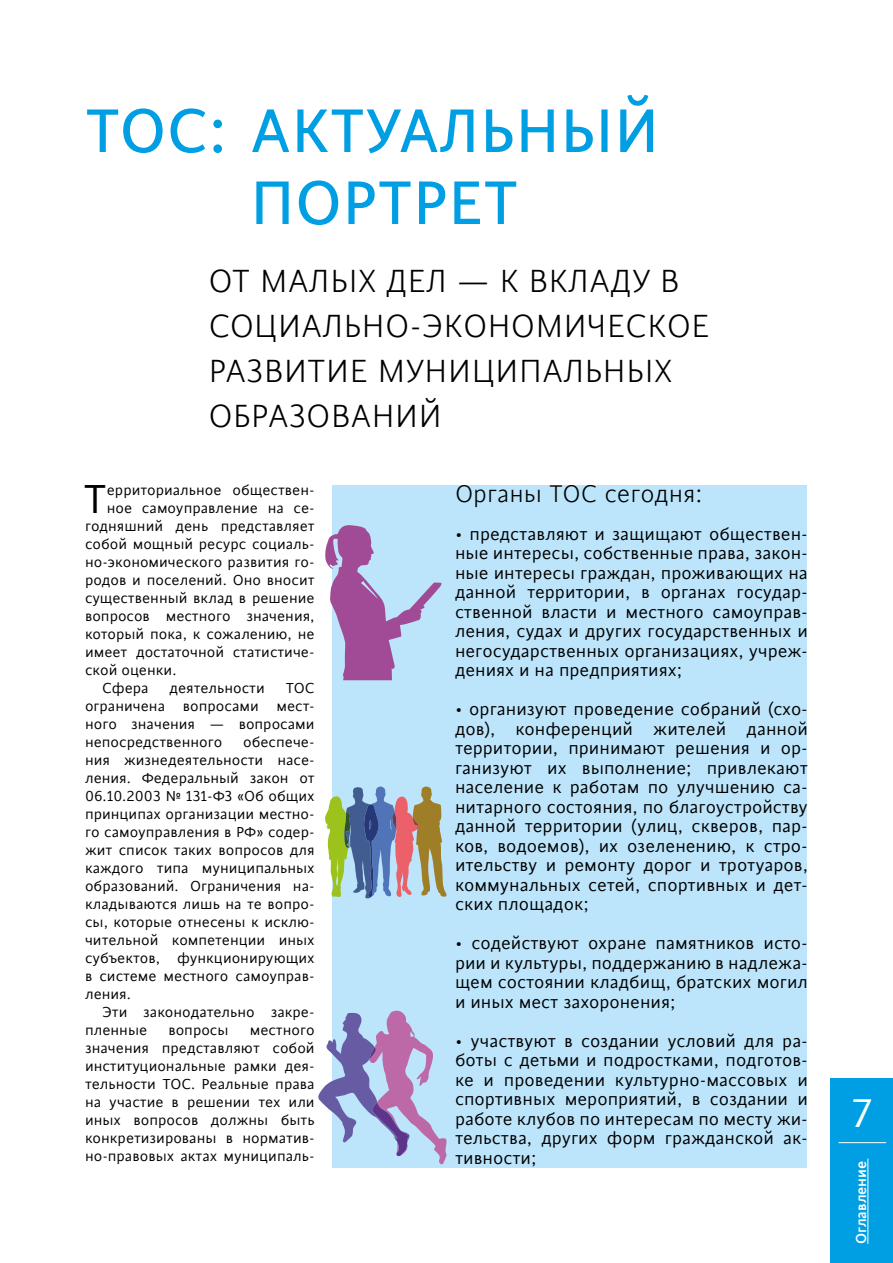
<style>
.page{position:relative;width:893px;height:1263px;background:#fff}
.page>*{position:absolute;margin:0;border:0;box-sizing:border-box;transform-origin:0 0}
.head{font:69px "Cinta";color:#009fe3}
.text{font:45.45px "Cinta";color:#000}
.t1{font:45px "Cinta";color:#fff}
.head_small{font:300 36px/45px "Cinta";color:#000}
.head_small2{font:300 27px "Cinta";color:#000}
.text-2{font:19.5px/19.5px "Cinta";color:#000;text-align:justify}
.text-3{font:16.2px/18px "Cinta";color:#000;text-align:justify}
.t2{font:500 16.2px "Cinta";color:#fff}
</style>
<div class="page">
<div style="left:831px;top:1078px;width:62px;height:185px;background:#009fe3"></div>
<hr style="left:867px;top:1158px;width:1px;height:86px;background:#fff">
<hr style="left:838px;top:1142px;width:48px;height:1px;background:#fff">
<div style="left:332px;top:485px;width:475px;height:683px;background:#bce4fa"></div>
<svg style="left:318px;top:1011px;width:129px;height:153px"></svg>
<svg style="left:325px;top:525px;width:117px;height:155px"></svg>
<svg style="left:325px;top:786px;width:121px;height:112px"></svg>
<p class="head" style="left:85px;top:91px;width:576px">ТОС: АКТУАЛЬНЫЙ</p>
<p class="head" style="left:250px;top:163px;width:270px">ПОРТРЕТ</p>
<p class="head_small" style="left:208px;top:260px;width:503px">ОТ МАЛЫХ ДЕЛ — К ВКЛАДУ В<br>СОЦИАЛЬНО-ЭКОНОМИЧЕСКОЕ<br>РАЗВИТИЕ МУНИЦИПАЛЬНЫХ<br>ОБРАЗОВАНИЙ</p>
<p class="text" style="left:84px;top:474px;width:25px">Т</p>
<p class="text-3" style="left:107px;top:481px;width:209px">ерриториальное обществен-</p>
<p class="text-3" style="left:107px;top:499px;width:209px">ное самоуправление на се-</p>
<p class="text-3" style="left:85px;top:517px;width:231px">годняшний день представляет</p>
<p class="text-3" style="left:85px;top:535px;width:231px">собой мощный ресурс социаль-</p>
<p class="text-3" style="left:85px;top:553px;width:231px">но-экономического развития го-</p>
<p class="text-3" style="left:85px;top:571px;width:231px">родов и поселений. Оно вносит</p>
<p class="text-3" style="left:85px;top:589px;width:231px">существенный вклад в решение</p>
<p class="text-3" style="left:85px;top:607px;width:231px">вопросов местного значения,</p>
<p class="text-3" style="left:85px;top:625px;width:231px">который пока, к сожалению, не</p>
<p class="text-3" style="left:85px;top:643px;width:231px">имеет достаточной статистиче-</p>
<p class="text-3" style="left:85px;top:661px;width:93px">ской оценки.</p>
<p class="text-3" style="left:102px;top:679px;width:48px">Сфера</p>
<p class="text-3" style="left:170px;top:679px;width:97px">деятельности</p>
<p class="text-3" style="left:85px;top:679px;width:231px;text-indent:201px">ТОС ограничена вопросами мест&shy;ного значения — вопросами непосредственного</p>
<p class="text-3" style="left:85px;top:733px;width:231px;text-indent:158px">обеспече&shy;ния жизнедеятельности насе&shy;ления. Федеральный закон от 06.10.2003 № 131-ФЗ «Об общих принципах организации местно&shy;го самоуправления в РФ» содер&shy;жит список таких вопросов для каждого типа муниципальных образований. Ограничения на&shy;кладываются лишь на те вопро&shy;сы, которые отнесены к исклю&shy;чительной компетенции иных субъектов, функционирующих в системе местного самоуправ&shy;ления.</p>
<p class="text-3" style="left:85px;top:1003px;width:231px;text-indent:17px">Эти законодательно закре&shy;пленные</p>
<p class="text-3" style="left:168px;top:1021px;width:62px">вопросы</p>
<p class="text-3" style="left:85px;top:1021px;width:231px;text-indent:165px">местного значения представляют собой институциональные рамки дея&shy;тельности ТОС. Реальные права на участие в решении тех или иных вопросов должны быть конкретизированы в норматив&shy;но-правовых актах муниципаль-</p>
<p class="head_small2" style="left:455px;top:479px;width:249px">Органы ТОС сегодня:</p>
<p class="text-2" style="left:455px;top:524px;width:354px">• представляют и защищают обществен&shy;ные интересы, собственные права, закон&shy;ные интересы граждан, проживающих на данной территории, в органах государ&shy;ственной власти и местного самоуправ&shy;ления, судах и других государственных и негосударственных организациях, учреж&shy;дениях и на предприятиях;</p>
<p class="text-2" style="left:455px;top:700px;width:354px">• организуют проведение собраний (схо&shy;дов), конференций жителей данной территории, принимают решения и ор&shy;ганизуют их выполнение; привлекают население к работам по улучшению са&shy;нитарного состояния, по благоустройству данной территории (улиц, скверов, пар&shy;ков, водоемов), их озеленению, к стро&shy;ительству и ремонту дорог и тротуаров, коммунальных сетей, спортивных и дет&shy;ских площадок;</p>
<p class="text-2" style="left:455px;top:934px;width:354px">• содействуют охране памятников исто&shy;рии и культуры, поддержанию в надлежа&shy;щем состоянии кладбищ, братских могил и иных мест захоронения;</p>
<p class="text-2" style="left:455px;top:1031px;width:354px">• участвуют в создании условий для ра&shy;боты с детьми и подростками, подготов&shy;ке и проведении культурно-массовых и спортивных мероприятий, в создании и работе клубов по интересам по месту жи&shy;тельства, других форм гражданской ак&shy;тивности;</p>
<h3 class="t1" style="left:851px;top:1088px;width:22px">7</h3>
<p class="t2" style="left:852px;top:1244px;width:85px;rotate:-90deg">Оглавление</p>
</div>
